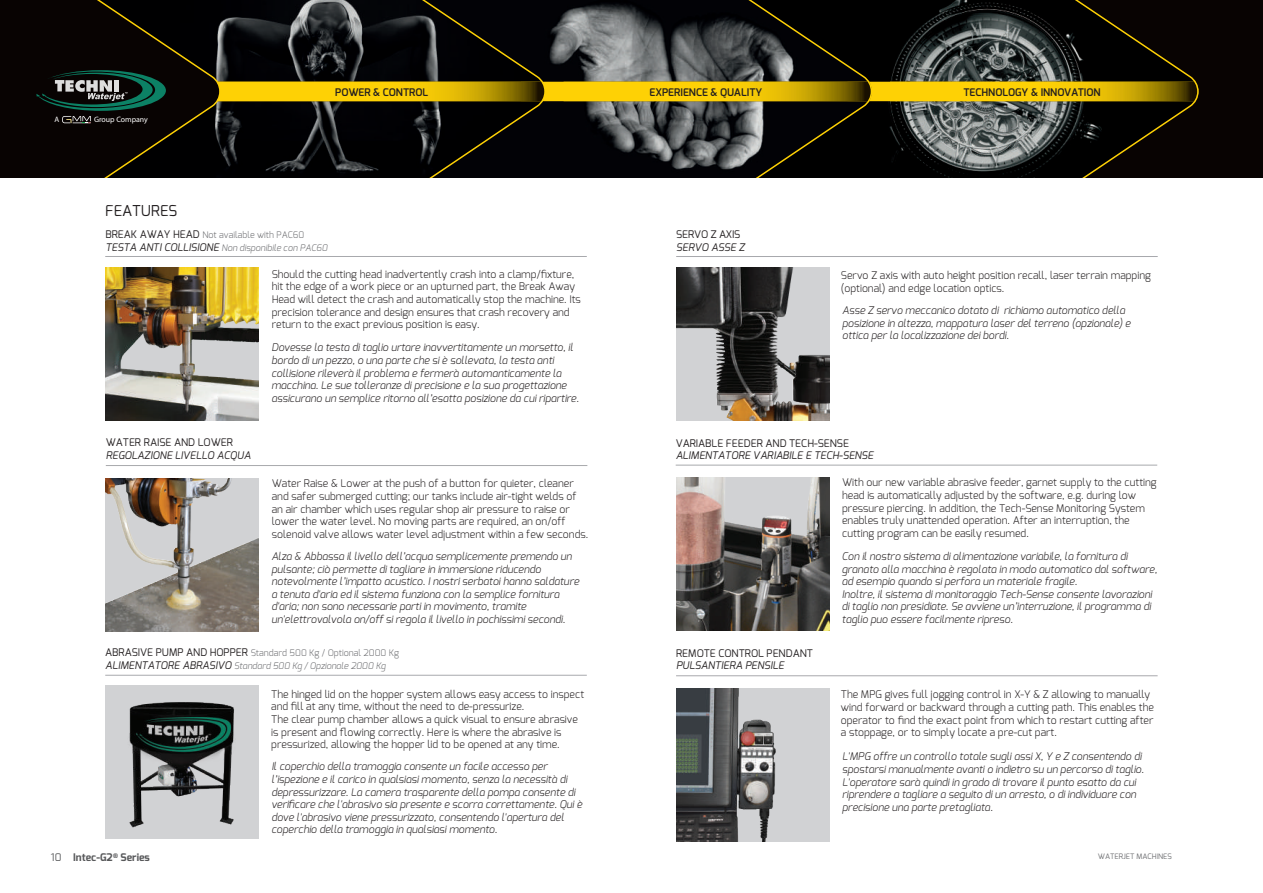
<style>
.page{position:relative;width:1263px;height:893px;background:#fff}
.page>*{position:absolute;margin:0;border:0;box-sizing:border-box;transform-origin:0 0}
.t1{font:15px "Exo";color:#231f20}
.t2{font:italic 300 10.5px/12.6px "Exo";color:#231f20}
.t3{font:300 10.5px/12.6px "Exo";color:#231f20}
.t4{font:italic 10.5px "Exo";color:#231f20}
.t5{font:10.5px "Exo";color:#231f20}
.t6{font:600 10.5px "Exo";color:#231f20}
.t7{font:700 10.5px "Exo";color:#57585a}
.t8{font:italic 300 9px/12.6px "Exo";color:#6c6d70}
.t9{font:7.8px "Myriad Pro";color:#fff}
.t10{font:7.5px "Exo";color:#6c6d70}
.t11{font:800 6.15px "Exo";color:#57585a}
.s1{font-weight:400;font-style:normal;font-size:10.5px;color:#231f20}
.s2{font-style:normal}
.s3{font-weight:400;font-size:10.5px;color:#231f20}
.s4{font-weight:400}
</style>
<div class="page">
<div style="left:0;top:0;width:1263px;height:179px;background:#080302"></div>
<img style="left:873px;top:0;width:114px;height:179px">
<img style="left:546px;top:4px;width:115px;height:175px">
<svg style="left:661px;top:0;width:212px;height:179px"></svg>
<svg style="left:987px;top:0;width:212px;height:179px"></svg>
<img style="left:221px;top:0;width:113px;height:179px">
<svg style="left:221px;top:82px;width:977px;height:19px;background:#e4bc04"></svg>
<svg style="left:9px;top:0;width:212px;height:179px"></svg>
<svg style="left:334px;top:0;width:212px;height:179px"></svg>
<svg style="left:36px;top:70px;width:130px;height:54px"></svg>
<img style="left:106px;top:267px;width:153px;height:154px">
<img style="left:676px;top:688px;width:153px;height:153px">
<div style="left:105px;top:685px;width:153px;height:153px;background:#d1d2d4"></div>
<img style="left:129px;top:702px;width:105px;height:126px">
<img style="left:106px;top:478px;width:153px;height:153px">
<hr style="left:676px;top:465px;width:481px;height:1px;background:#a8a9ad">
<hr style="left:106px;top:465px;width:481px;height:1px;background:#a8a9ad">
<hr style="left:676px;top:675px;width:481px;height:1px;background:#a8a9ad">
<img style="left:676px;top:478px;width:153px;height:153px">
<hr style="left:105px;top:256px;width:482px;height:1px;background:#a8a9ad">
<hr style="left:105px;top:675px;width:482px;height:1px;background:#a8a9ad">
<img style="left:676px;top:268px;width:153px;height:153px">
<hr style="left:676px;top:256px;width:482px;height:1px;background:#a8a9ad">
<p class="t9" style="left:54px;top:114px;width:6px">A</p>
<p class="t9" style="left:94px;top:114px;width:55px">Group Company</p>
<h1 class="t1" style="left:105px;top:201px;width:74px">FEATURES</h1>
<p class="t6" style="left:335px;top:85px;width:95px">POWER &amp; CONTROL</p>
<p class="t6" style="left:649px;top:85px;width:114px">EXPERIENCE &amp; QUALITY</p>
<p class="t6" style="left:963px;top:85px;width:138px">TECHNOLOGY &amp; INNOVATION</p>
<p class="t8" style="left:105px;top:229px;width:224px"><span class="s1">BREAK AWAY HEAD</span> <span class="s2">Not available with PAC60<br></span><span class="s3">TESTA ANTI COLLISIONE</span> Non disponibile con PAC60</p>
<p class="t3" style="left:272px;top:268px;width:311px">Should the cutting head inadvertently crash into a clamp/fixture, hit the edge of a work piece or an upturned part, the Break Away Head will detect the crash and automatically stop the machine. Its precision tolerance and design ensures that crash recovery and return to the exact previous position is easy.</p>
<p class="t2" style="left:271px;top:341px;width:309px">Dovesse la testa di taglio urtare inavvertitamente un morsetto, il bordo di un pezzo, o una parte che si è sollevata, la testa anti collisione rileverà il problema e fermerà automanticamente la macchina. Le sue tolleranze di precisione e la sua progettazione assicurano un semplice ritorno all’esatta posizione da cui ripartire.</p>
<p class="t5" style="left:676px;top:227px;width:66px">SERVO Z AXIS</p>
<p class="t4" style="left:676px;top:240px;width:70px">SERVO ASSE Z</p>
<p class="t3" style="left:841px;top:269px;width:311px">Servo Z axis with auto height position recall, laser terrain mapping (optional) and edge location optics.</p>
<p class="t2" style="left:842px;top:304px;width:290px">Asse Z servo meccanico dotato di richiamo automatico della posizione in altezza, mappatura laser del terreno (opzionale) e ottica per la localizzazione dei bordi.</p>
<p class="t5" style="left:106px;top:435px;width:129px">WATER RAISE AND LOWER</p>
<p class="t5" style="left:676px;top:436px;width:175px">VARIABLE FEEDER AND TECH-SENSE</p>
<p class="t3" style="left:842px;top:476px;width:316px">With our new variable abrasive feeder, garnet supply to the cutting head is automatically adjusted by the software, e.g. during low pressure piercing. In addition, the Tech-Sense Monitoring System enables truly unattended operation. After an interruption, the cutting program can be easily resumed.</p>
<p class="t4" style="left:106px;top:448px;width:146px">REGOLAZIONE LIVELLO ACQUA</p>
<p class="t4" style="left:676px;top:448px;width:199px">ALIMENTATORE VARIABILE E TECH-SENSE</p>
<p class="t3" style="left:272px;top:477px;width:318px">Water Raise &amp; Lower at the push of a button for quieter, cleaner and safer submerged cutting; our tanks include air-tight welds of an air chamber which uses regular shop air pressure to raise or lower the water level. No moving parts are required, an on/off solenoid valve allows water level adjustment within a few seconds.</p>
<p class="t2" style="left:271px;top:550px;width:309px">Alza &amp; Abbassa il livello dell’acqua semplicemente premendo un pulsante; ciò permette di tagliare in immersione riducendo notevolmente l’impatto acustico. I nostri serbatoi hanno saldature a tenuta d'aria ed il sistema funziona con la semplice fornitura d'aria; non sono necessarie parti in movimento, tramite un'elettrovalvola on/off si regola il livello in pochissimi secondi.</p>
<p class="t8" style="left:105px;top:646px;width:295px"><span class="s1">ABRASIVE PUMP AND HOPPER</span> <span class="s2">Standard 500 Kg / Optional 2000 Kg<br></span><span class="s3">ALIMENTATORE ABRASIVO</span> Standard 500 Kg / Opzionale 2000 Kg</p>
<p class="t3" style="left:271px;top:688px;width:314px">The hinged lid on the hopper system allows easy access to inspect and fill at any time, without the need to de-pressurize.<br>The clear pump chamber allows a quick visual to ensure abrasive is present and flowing correctly. Here is where the abrasive is pressurized, allowing the hopper lid to be opened at any time.</p>
<p class="t2" style="left:271px;top:760px;width:312px">Il coperchio della tramoggia consente un facile accesso per l’ispezione e il carico in qualsiasi momento, senza la necessità di depressurizzare. La camera trasparente della pompa consente di verificare che l'abrasivo sia presente e scorra correttamente. Qui è dove l'abrasivo viene pressurizzato, consentendo l'apertura del coperchio della tramoggia in qualsiasi momento.</p>
<p class="t5" style="left:676px;top:646px;width:138px">REMOTE CONTROL PENDANT</p>
<p class="t4" style="left:676px;top:659px;width:110px">PULSANTIERA PENSILE</p>
<p class="t2" style="left:842px;top:550px;width:317px">Con il nostro sistema di alimentazione variabile, la fornitura di granato alla macchina è regolata in modo automatico dal software, ad esempio quando si perfora un materiale fragile.<br>Inoltre, il sistema di monitoraggio Tech-Sense consente lavorazioni di taglio non presidiate. Se avviene un’interruzione, il programma di taglio puo essere facilmente ripreso.</p>
<p class="t3" style="left:841px;top:688px;width:315px">The MPG gives full jogging control in X-Y &amp; Z allowing to manually wind forward or backward through a cutting path. This enables the operator to find the exact point from which to restart cutting after a stoppage, or to simply locate a pre-cut part.</p>
<p class="t2" style="left:842px;top:750px;width:303px">L'MPG offre un controllo totale sugli assi X, Y e Z consentendo di spostarsi manualmente avanti o indietro su un percorso di taglio.<br>L'operatore sarà quindi in grado di trovare il punto esatto da cui riprendere a tagliare a seguito di un arresto, o di individuare con precisione una parte pretagliata.</p>
<p class="t11" style="left:113px;top:851px;width:6px">®</p>
<p class="t10" style="left:1098px;top:851px;width:75px">WATERJET MACHINES</p>
<p class="t7" style="left:51px;top:850px;width:100px"><span class="s4">10</span> Intec-G2 Series</p>
</div>
